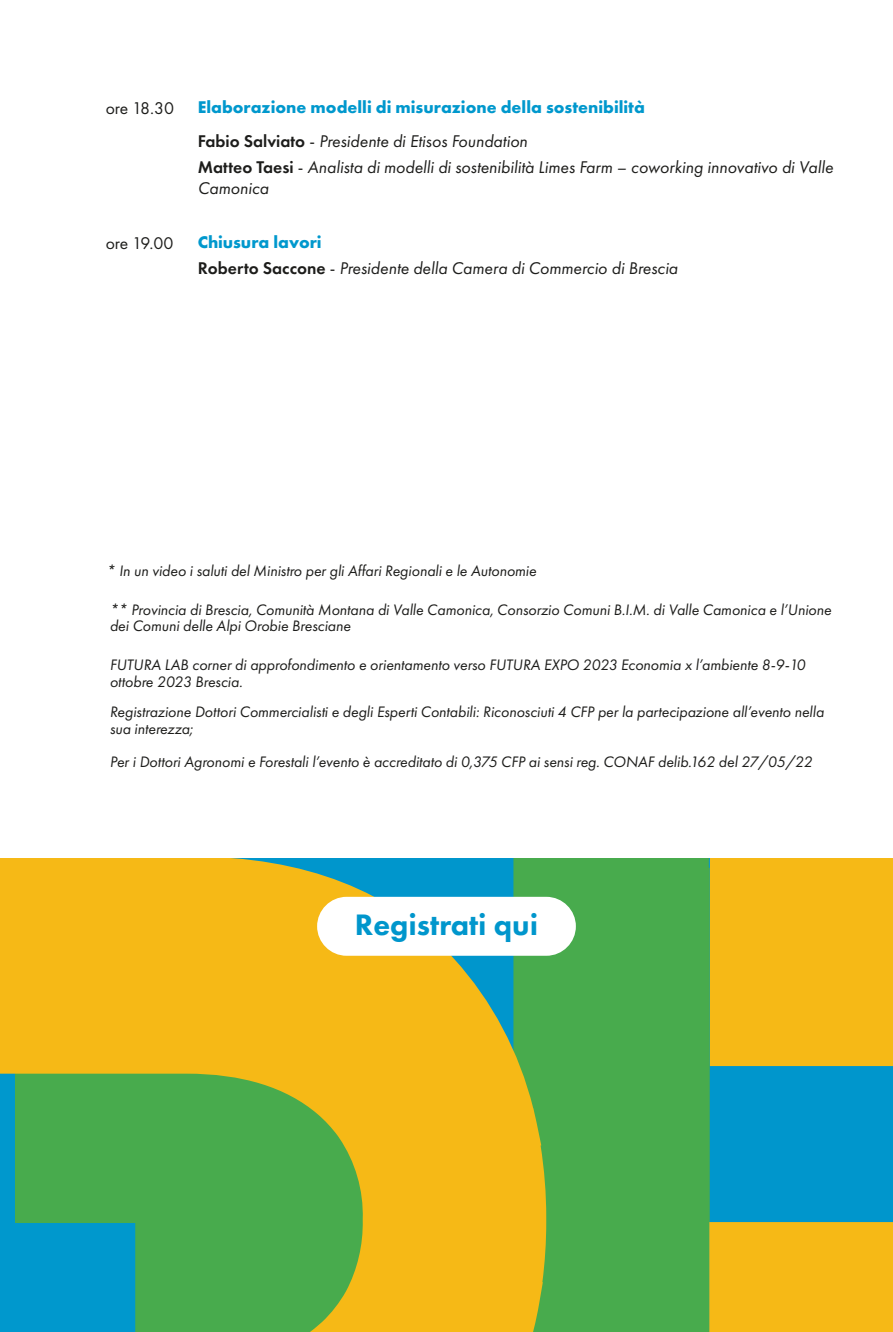
<style>
.page{position:relative;width:893px;height:1332px;background:#fff}
.page>*{position:absolute;margin:0;border:0;box-sizing:border-box;transform-origin:0 0}
.t1{font:800 30.75px "Futura PT";color:#0096cc}
.t2{font:italic 17.55px/25.5px "Futura PT";color:#1d1d1b}
.t3{font:700 17.55px "Futura PT";color:#0098cd}
.t4{font:17.55px "Futura PT";letter-spacing:-.01em;color:#1d1d1b}
.t5{font:italic 15.75px/16.5px "Futura PT";letter-spacing:-.005em;color:#1d1d1b}
.s1{font-weight:600;font-style:normal}
.s2{font-style:normal}
</style>
<div class="page">
<div style="left:546px;top:858px;width:163px;height:474px;background:#48ab4d"></div>
<div style="left:16px;top:1057px;width:877px;height:165px;background:#48ab4d"></div>
<svg style="left:0;top:858px;width:546px;height:474px;fill:#f6b916"></svg>
<div style="left:710px;top:1066px;width:183px;height:122px;background:#0096cc"></div>
<svg style="left:603px;top:1188px;width:290px;height:144px;background:#8fae45"></svg>
<div style="left:709px;top:858px;width:184px;height:208px;background:#f6b916"></div>
<div style="left:317px;top:897px;width:259px;height:59px;background:#fff;border-radius:29px"></div>
<p class="t4" style="left:106px;top:98px;width:70px">ore 18.30</p>
<p class="t3" style="left:198px;top:96px;width:448px">Elaborazione modelli di misurazione della sostenibilità</p>
<p class="t2" style="left:198px;top:129px;width:637px"><span class="s1">Fabio Salviato</span> <span class="s2">-</span> Presidente di Etisos Foundation<br><span class="s1">Matteo Taesi</span> <span class="s2">-</span> Analista di modelli di sostenibilità Limes Farm – coworking innovativo di Valle</p>
<p class="t2" style="left:198px;top:175px;width:73px">Camonica</p>
<p class="t4" style="left:106px;top:232px;width:69px">ore 19.00</p>
<p class="t3" style="left:198px;top:231px;width:125px">Chiusura lavori</p>
<p class="t2" style="left:198px;top:256px;width:482px"><span class="s1">Roberto Saccone</span> <span class="s2">-</span> Presidente della Camera di Commercio di Brescia</p>
<p class="t5" style="left:107px;top:562px;width:431px">* In un video i saluti del Ministro per gli Affari Regionali e le Autonomie</p>
<p class="t5" style="left:110px;top:601px;width:723px">** Provincia di Brescia, Comunità Montana di Valle Camonica, Consorzio Comuni B.I.M. di Valle Camonica e l’Unione dei Comuni delle Alpi Orobie Bresciane</p>
<p class="t5" style="left:110px;top:657px;width:697px">FUTURA LAB corner di approfondimento e orientamento verso FUTURA EXPO 2023 Economia x l’ambiente 8-9-10 ottobre 2023 Brescia.</p>
<p class="t5" style="left:110px;top:704px;width:716px">Registrazione Dottori Commercialisti e degli Esperti Contabili: Riconosciuti 4 CFP per la partecipazione all’evento nella sua interezza;</p>
<p class="t5" style="left:110px;top:753px;width:704px">Per i Dottori Agronomi e Forestali l’evento è accreditato di 0,375 CFP ai sensi reg. CONAF delib.162 del 27/05/22</p>
<h1 class="t1" style="left:355px;top:906px;width:185px">Registrati qui</h1>
</div>
